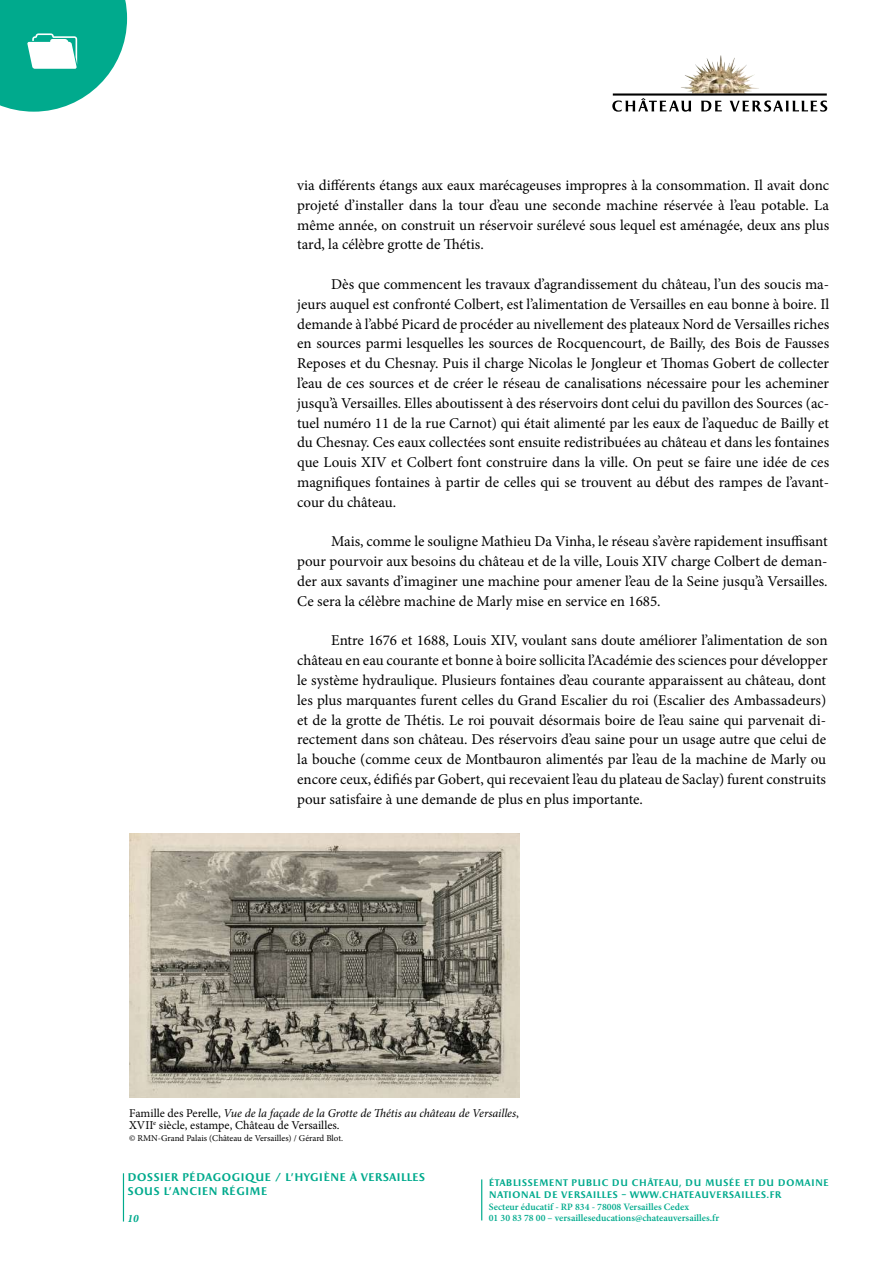
<style>
.page{position:relative;width:893px;height:1263px;background:#fff}
.page>*{position:absolute;margin:0;border:0;box-sizing:border-box;transform-origin:0 0}
.t1{font:15px/19.8px "Minion Pro";letter-spacing:-.005em;color:#000;text-align:justify}
.t2{font:12px/12px "Minion Pro";color:#000}
.t3{font:700 11.25px/13.5px "Apollon";color:#00aa8d}
.t4{font:italic 700 11.25px "Minion Pro";color:#00aa8d}
.t5{font:600 9.75px/11.7px "Minion Pro";color:#00aa8d}
.t6{font:700 9.6px/11.7px "Apollon";letter-spacing:.015em;color:#00aa8d}
.t7{font:9px "Minion Pro";letter-spacing:-.005em;color:#000}
.s1{font-style:italic}
</style>
<div class="page">
<img style="left:681px;top:55px;width:78px;height:38px">
<svg style="left:612px;top:93px;width:215px;height:19px"></svg>
<svg style="left:0;top:0;width:127px;height:112px"></svg>
<hr style="left:481px;top:1179px;width:1px;height:41px;background:#00aa8d">
<hr style="left:123px;top:1173px;width:1px;height:48px;background:#00aa8d">
<img style="left:129px;top:834px;width:390px;height:263px">
<p class="t1" style="left:297px;top:175px;width:534px">via différents étangs aux eaux marécageuses impropres à la consommation. Il avait donc projeté d’installer dans la tour d’eau une seconde machine réservée à l’eau potable. La même année, on construit un réservoir surélevé sous lequel est aménagée, deux ans plus tard, la célèbre grotte de Thétis.</p>
<p class="t1" style="left:297px;top:274px;width:534px;text-indent:34px">Dès que commencent les travaux d’agrandissement du château, l’un des soucis ma&shy;jeurs auquel est confronté Colbert, est l’alimentation de Versailles en eau bonne à boire. Il demande à l’abbé Picard de procéder au nivellement des plateaux Nord de Versailles riches en sources parmi lesquelles les sources de Rocquencourt, de Bailly, des Bois de Fausses Reposes et du Chesnay. Puis il charge Nicolas le Jongleur et Thomas Gobert de collecter l’eau de ces sources et de créer le réseau de canalisations nécessaire pour les acheminer jusqu’à Versailles. Elles aboutissent à des réservoirs dont celui du pavillon des Sources (ac&shy;tuel numéro 11 de la rue Carnot) qui était alimenté par les eaux de l’aqueduc de Bailly et du Chesnay. Ces eaux collectées sont ensuite redistribuées au château et dans les fontaines que Louis XIV et Colbert font construire dans la ville. On peut se faire une idée de ces magnifiques fontaines à partir de celles qui se trouvent au début des rampes de l’avant&shy;cour du château.</p>
<p class="t1" style="left:297px;top:532px;width:532px;text-indent:34px">Mais, comme le souligne Mathieu Da Vinha, le réseau s’avère rapidement insuffisant pour pourvoir aux besoins du château et de la ville, Louis XIV charge Colbert de deman&shy;der aux savants d’imaginer une machine pour amener l’eau de la Seine jusqu’à Versailles.<br>Ce sera la célèbre machine de Marly mise en service en 1685.</p>
<p class="t1" style="left:297px;top:631px;width:532px;text-indent:34px">Entre 1676 et 1688, Louis XIV, voulant sans doute améliorer l’alimentation de son château en eau courante et bonne à boire sollicita l’Académie des sciences pour développer le système hydraulique. Plusieurs fontaines d’eau courante apparaissent au château, dont les plus marquantes furent celles du Grand Escalier du roi (Escalier des Ambassadeurs) et de la grotte de Thétis. Le roi pouvait désormais boire de l’eau saine qui parvenait di&shy;rectement dans son château. Des réservoirs d’eau saine pour un usage autre que celui de la bouche (comme ceux de Montbauron alimentés par l’eau de la machine de Marly ou encore ceux, édifiés par Gobert, qui recevaient l’eau du plateau de Saclay) furent construits pour satisfaire à une demande de plus en plus importante.</p>
<p class="t2" style="left:129px;top:1107px;width:391px">Famille des Perelle, <span class="s1">Vue de la façade de la Grotte de Thétis au château de Versailles</span>,<br>XVII<sup>e</sup> siècle, estampe, Château de Versailles.</p>
<p class="t7" style="left:129px;top:1132px;width:215px">© RMN-Grand Palais (Château de Versailles) / Gérard Blot.</p>
<p class="t3" style="left:128px;top:1171px;width:299px">DOSSIER PÉDAGOGIQUE / L’HYGIÈNE À VERSAILLES<br>SOUS L’ANCIEN RÉGIME</p>
<p class="t4" style="left:128px;top:1210px;width:13px">10</p>
<p class="t6" style="left:489px;top:1178px;width:342px">ÉTABLISSEMENT PUBLIC DU CHÂTEAU, DU MUSÉE ET DU DOMAINE<br>NATIONAL DE VERSAILLES – WWW.CHATEAUVERSAILLES.FR</p>
<p class="t5" style="left:489px;top:1200px;width:232px">Secteur éducatif - RP 834 - 78008 Versailles Cedex<br>01 30 83 78 00 – versailleseducations@chateauversailles.fr</p>
</div>
